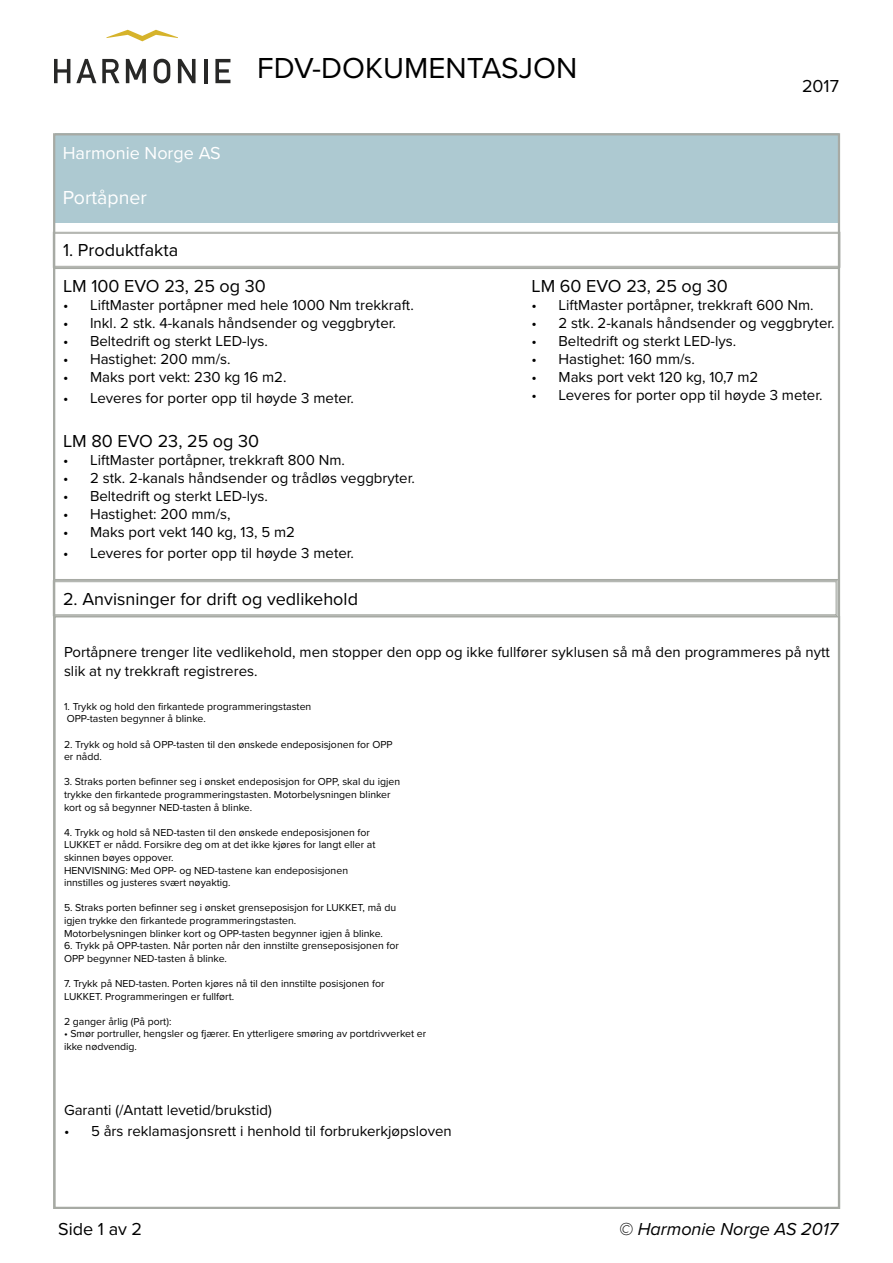
<style>
.page{position:relative;width:893px;height:1263px;background:#fff}
.page>*{position:absolute;margin:0;border:0;box-sizing:border-box;transform-origin:0 0}
.t1{font:30px "Proxima Nova";color:#000}
.t2{font:19.5px "Proxima Nova";color:#fff}
.t3{font:18px/35.5px "Proxima Nova";color:#000}
.t4{font:italic 18px "Proxima Nova";color:#000}
.t5{font:18px "Proxima Nova";color:#fff}
.t6{font:15px/18px "Proxima Nova";color:#000}
.t7{font:10.5px/12.6px "Proxima Nova";color:#000}
</style>
<div class="page">
<svg style="left:54px;top:59px;width:16px;height:24px"></svg>
<svg style="left:76px;top:59px;width:20px;height:24px"></svg>
<svg style="left:102px;top:59px;width:18px;height:24px"></svg>
<svg style="left:126px;top:59px;width:20px;height:24px"></svg>
<svg style="left:154px;top:59px;width:16px;height:24px"></svg>
<svg style="left:178px;top:59px;width:18px;height:24px"></svg>
<hr style="left:204px;top:59px;width:3px;height:24px;background:#282827">
<svg style="left:215px;top:59px;width:15px;height:24px"></svg>
<svg style="left:106px;top:30px;width:72px;height:11px"></svg>
<div style="left:55px;top:133px;width:784px;height:89px;background:#adc9d1"></div>
<svg style="left:56px;top:232px;width:781px;height:36px"></svg>
<div style="left:54px;top:233px;width:785px;height:34px;border:1px solid #a7aaa4"></div>
<svg style="left:56px;top:580px;width:781px;height:36px"></svg>
<div style="left:54px;top:581px;width:782px;height:34px;border:1px solid #a7aaa4"></div>
<h1 class="t1" style="left:257px;top:45px;width:322px">FDV-DOKUMENTASJON</h1>
<h3 class="t3" style="left:802px;top:68px;width:38px">2017</h3>
<h3 class="t5" style="left:63px;top:140px;width:160px">Harmonie Norge AS</h3>
<h2 class="t2" style="left:63px;top:183px;width:86px">Portåpner</h2>
<h3 class="t3" style="left:63px;top:232px;width:204px">1. Produktfakta<br>LM 100 EVO 23, 25 og 30</h3>
<h3 class="t6" style="left:63px;top:295px;width:352px">• LiftMaster portåpner med hele 1000 Nm trekkraft.</h3>
<h3 class="t6" style="left:63px;top:313px;width:334px">• Inkl. 2 stk. 4-kanals håndsender og veggbryter.</h3>
<h3 class="t6" style="left:63px;top:331px;width:206px">• Beltedrift og sterkt LED-lys.</h3>
<h3 class="t6" style="left:63px;top:349px;width:169px">• Hastighet: 200 mm/s.</h3>
<h3 class="t6" style="left:63px;top:367px;width:225px">• Maks port vekt: 230 kg 16 m2.</h3>
<h3 class="t6" style="left:63px;top:389px;width:292px">• Leveres for porter opp til høyde 3 meter.</h3>
<h3 class="t3" style="left:63px;top:422px;width:198px">LM 80 EVO 23, 25 og 30</h3>
<h3 class="t6" style="left:63px;top:450px;width:283px">• LiftMaster portåpner, trekkraft 800 Nm.</h3>
<h3 class="t6" style="left:63px;top:468px;width:353px">• 2 stk. 2-kanals håndsender og trådløs veggbryter.</h3>
<h3 class="t6" style="left:63px;top:486px;width:206px">• Beltedrift og sterkt LED-lys.</h3>
<h3 class="t6" style="left:63px;top:504px;width:169px">• Hastighet: 200 mm/s,</h3>
<h3 class="t6" style="left:63px;top:522px;width:233px">• Maks port vekt 140 kg, 13, 5 m2</h3>
<h3 class="t6" style="left:63px;top:543px;width:292px">• Leveres for porter opp til høyde 3 meter.</h3>
<h3 class="t3" style="left:63px;top:580px;width:296px">2. Anvisninger for drift og vedlikehold</h3>
<h3 class="t3" style="left:531px;top:267px;width:198px">LM 60 EVO 23, 25 og 30</h3>
<h3 class="t6" style="left:531px;top:295px;width:284px">• LiftMaster portåpner, trekkraft 600 Nm.</h3>
<h3 class="t6" style="left:531px;top:313px;width:305px">• 2 stk. 2-kanals håndsender og veggbryter.</h3>
<h3 class="t6" style="left:531px;top:331px;width:206px">• Beltedrift og sterkt LED-lys.</h3>
<h3 class="t6" style="left:531px;top:349px;width:165px">• Hastighet: 160 mm/s.</h3>
<h3 class="t6" style="left:531px;top:367px;width:228px">• Maks port vekt 120 kg, 10,7 m2</h3>
<h3 class="t6" style="left:531px;top:385px;width:292px">• Leveres for porter opp til høyde 3 meter.</h3>
<h3 class="t6" style="left:64px;top:643px;width:767px">Portåpnere trenger lite vedlikehold, men stopper den opp og ikke fullfører syklusen så må den programmeres på nytt slik at ny trekkraft registreres.</h3>
<p class="t7" style="left:64px;top:699px;width:249px">1. Trykk og hold den firkantede programmeringstasten<br>OPP-tasten begynner å blinke.</p>
<p class="t7" style="left:64px;top:737px;width:330px">2. Trykk og hold så OPP-tasten til den ønskede endeposisjonen for OPP er nådd.</p>
<p class="t7" style="left:64px;top:775px;width:338px">3. Straks porten befinner seg i ønsket endeposisjon for OPP, skal du igjen trykke den firkantede programmeringstasten. Motorbelysningen blinker kort og så begynner NED-tasten å blinke.</p>
<p class="t7" style="left:64px;top:825px;width:313px">4. Trykk og hold så NED-tasten til den ønskede endeposisjonen for LUKKET er nådd. Forsikre deg om at det ikke kjøres for langt eller at skinnen bøyes oppover.<br>HENVISNING: Med OPP- og NED-tastene kan endeposisjonen innstilles og justeres svært nøyaktig.</p>
<p class="t7" style="left:64px;top:901px;width:334px">5. Straks porten befinner seg i ønsket grenseposisjon for LUKKET, må du igjen trykke den firkantede programmeringstasten.<br>Motorbelysningen blinker kort og OPP-tasten begynner igjen å blinke.</p>
<p class="t7" style="left:64px;top:939px;width:336px">6. Trykk på OPP-tasten. Når porten når den innstilte grenseposisjonen for<br>OPP begynner NED-tasten å blinke.</p>
<p class="t7" style="left:64px;top:977px;width:322px">7. Trykk på NED-tasten. Porten kjøres nå til den innstilte posisjonen for<br>LUKKET. Programmeringen er fullført.</p>
<p class="t7" style="left:64px;top:1014px;width:109px">2 ganger årlig (På port):</p>
<p class="t7" style="left:64px;top:1027px;width:364px">• Smør portruller, hengsler og fjærer. En ytterligere smøring av portdrivverket er ikke nødvendig.</p>
<h3 class="t6" style="left:64px;top:1100px;width:209px">Garanti (/Antatt levetid/brukstid)</h3>
<h3 class="t6" style="left:64px;top:1122px;width:389px">• 5 års reklamasjonsrett i henhold til forbrukerkjøpsloven</h3>
<h3 class="t3" style="left:58px;top:1210px;width:86px">Side 1 av 2</h3>
<h3 class="t4" style="left:619px;top:1215px;width:221px">© Harmonie Norge AS 2017</h3>
</div>
